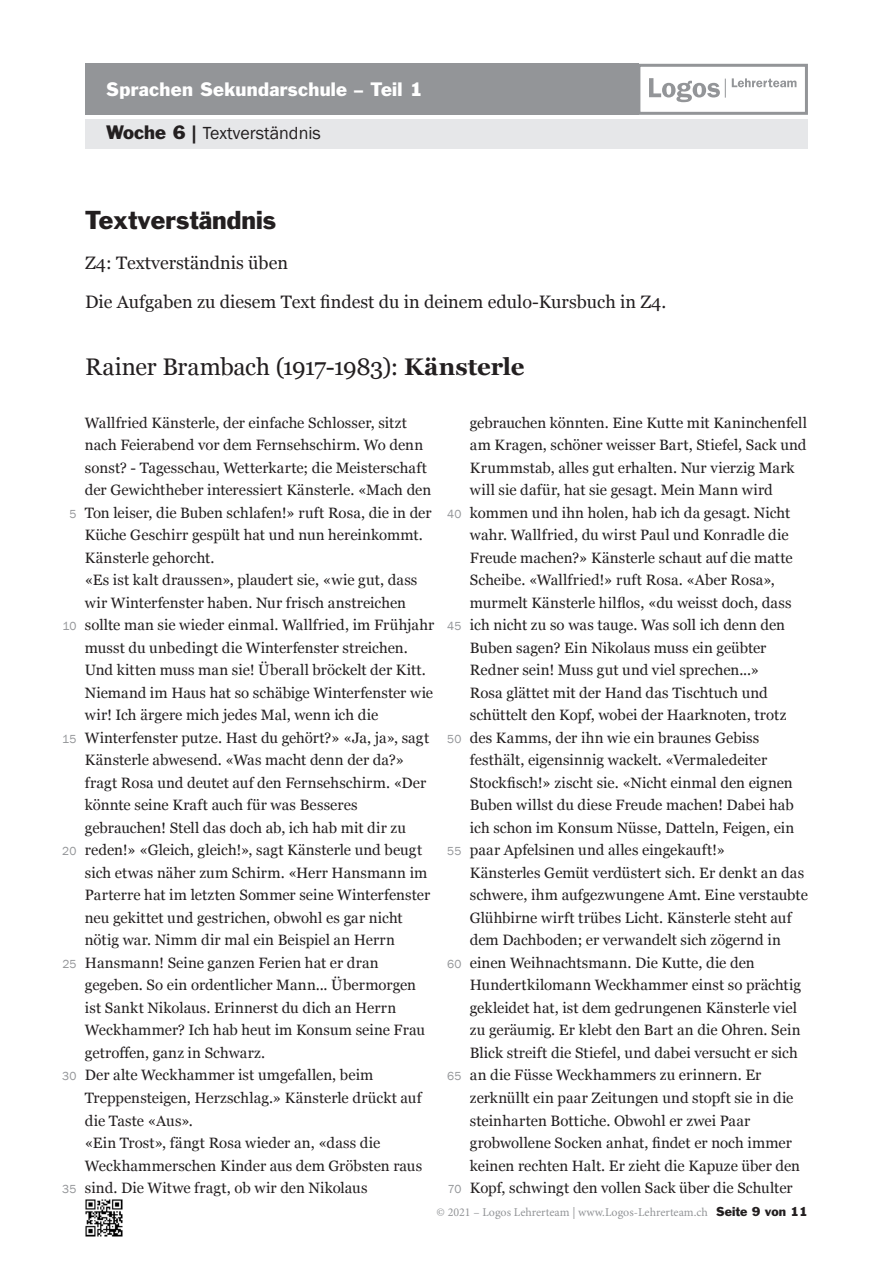
<style>
.page{position:relative;width:893px;height:1263px;background:#fff}
.page>*{position:absolute;margin:0;border:0;box-sizing:border-box;transform-origin:0 0}
.Titel_Lesetext{font:24px "Georgia";letter-spacing:-.015em;color:#231f20}
._2_Thema{font:24px "Franklin Gothic Std";color:#231f20}
.BASTEXT{font:18px "Georgia";color:#231f20}
.t1{font:18px "Franklin Gothic Std";letter-spacing:.015em;color:#fff}
.t2{font:18px "Franklin Gothic";color:#231f20}
.Lesetext{font:15px/22.5px "Georgia";letter-spacing:.005em;color:#231f20}
.t3{font:12px "Minion Pro";color:#939598}
.Zeilennummerierung{font:12px "Franklin Gothic";letter-spacing:.01em;color:#939598}
.s1{font-family:"Franklin Gothic Std"}
.s2{font-weight:700}
.s3{font-family:"Franklin Gothic Std";color:#231f20}
</style>
<div class="page">
<img style="left:85px;top:1199px;width:37px;height:37px">
<div style="left:85px;top:119px;width:723px;height:30px;background:#e6e7e9"></div>
<div style="left:85px;top:64px;width:554px;height:51px;background:#939598"></div>
<svg style="left:649px;top:78px;width:77px;height:24px"></svg>
<svg style="left:732px;top:78px;width:65px;height:9px"></svg>
<div style="left:637px;top:64px;width:171px;height:51px;border:3px solid #939598"></div>
<p class="t1" style="left:106px;top:78px;width:318px">Sprachen Sekundarschule – Teil 1</p>
<p class="t2" style="left:106px;top:122px;width:216px"><span class="s1">Woche 6 |</span> Textverständnis</p>
<p class="_2_Thema" style="left:85px;top:205px;width:193px">Textverständnis</p>
<p class="BASTEXT" style="left:85px;top:250px;width:204px">Z4: Textverständnis üben</p>
<p class="BASTEXT" style="left:85px;top:289px;width:583px">Die Aufgaben zu diesem Text findest du in deinem edulo-Kursbuch in Z4.</p>
<p class="Titel_Lesetext" style="left:85px;top:350px;width:441px">Rainer Brambach (1917-1983): <span class="s2">Känsterle</span></p>
<p class="Zeilennummerierung" style="left:69px;top:506px;width:9px">5</p>
<p class="Zeilennummerierung" style="left:62px;top:619px;width:15px">10</p>
<p class="Zeilennummerierung" style="left:62px;top:731px;width:16px">15</p>
<p class="Zeilennummerierung" style="left:62px;top:844px;width:16px">20</p>
<p class="Zeilennummerierung" style="left:62px;top:956px;width:15px">25</p>
<p class="Zeilennummerierung" style="left:62px;top:1069px;width:16px">30</p>
<p class="Zeilennummerierung" style="left:62px;top:1181px;width:16px">35</p>
<p class="Lesetext" style="left:85px;top:411px;width:351px">Wallfried Känsterle, der einfache Schlosser, sitzt nach Feierabend vor dem Fernsehschirm. Wo denn sonst? - Tagesschau, Wetterkarte; die Meisterschaft der Gewichtheber interessiert Känsterle. «Mach den Ton leiser, die Buben schlafen!» ruft Rosa, die in der Küche Geschirr gespült hat und nun hereinkommt.<br>Känsterle gehorcht.<br>«Es ist kalt draussen», plaudert sie, «wie gut, dass wir Winterfenster haben. Nur frisch anstreichen sollte man sie wieder einmal. Wallfried, im Frühjahr musst du unbedingt die Winterfenster streichen.<br>Und kitten muss man sie! Überall bröckelt der Kitt.<br>Niemand im Haus hat so schäbige Winterfenster wie wir! Ich ärgere mich jedes Mal, wenn ich die Winterfenster putze. Hast du gehört?» «Ja, ja», sagt Känsterle abwesend. «Was macht denn der da?» fragt Rosa und deutet auf den Fernsehschirm. «Der könnte seine Kraft auch für was Besseres gebrauchen! Stell das doch ab, ich hab mit dir zu reden!» «Gleich, gleich!», sagt Känsterle und beugt sich etwas näher zum Schirm. «Herr Hansmann im Parterre hat im letzten Sommer seine Winterfenster neu gekittet und gestrichen, obwohl es gar nicht nötig war. Nimm dir mal ein Beispiel an Herrn Hansmann! Seine ganzen Ferien hat er dran gegeben. So ein ordentlicher Mann... Übermorgen ist Sankt Nikolaus. Erinnerst du dich an Herrn Weckhammer? Ich hab heut im Konsum seine Frau getroffen, ganz in Schwarz.</p>
<p class="Lesetext" style="left:85px;top:1063px;width:339px">Der alte Weckhammer ist umgefallen, beim Treppensteigen, Herzschlag.» Känsterle drückt auf die Taste «Aus».<br>«Ein Trost», fängt Rosa wieder an, «dass die Weckhammerschen Kinder aus dem Gröbsten raus sind. Die Witwe fragt, ob wir den Nikolaus</p>
<p class="Zeilennummerierung" style="left:447px;top:506px;width:16px">40</p>
<p class="Zeilennummerierung" style="left:447px;top:619px;width:16px">45</p>
<p class="Zeilennummerierung" style="left:447px;top:731px;width:16px">50</p>
<p class="Zeilennummerierung" style="left:447px;top:844px;width:16px">55</p>
<p class="Zeilennummerierung" style="left:447px;top:956px;width:16px">60</p>
<p class="Zeilennummerierung" style="left:447px;top:1069px;width:16px">65</p>
<p class="Zeilennummerierung" style="left:448px;top:1181px;width:15px">70</p>
<p class="Lesetext" style="left:470px;top:411px;width:339px">gebrauchen könnten. Eine Kutte mit Kaninchenfell am Kragen, schöner weisser Bart, Stiefel, Sack und Krummstab, alles gut erhalten. Nur vierzig Mark will sie dafür, hat sie gesagt. Mein Mann wird kommen und ihn holen, hab ich da gesagt. Nicht wahr. Wallfried, du wirst Paul und Konradle die Freude machen?» Känsterle schaut auf die matte Scheibe. «Wallfried!» ruft Rosa. «Aber Rosa», murmelt Känsterle hilflos, «du weisst doch, dass ich nicht zu so was tauge. Was soll ich denn den Buben sagen? Ein Nikolaus muss ein geübter Redner sein! Muss gut und viel sprechen...»<br>Rosa glättet mit der Hand das Tischtuch und schüttelt den Kopf, wobei der Haarknoten, trotz des Kamms, der ihn wie ein braunes Gebiss festhält, eigensinnig wackelt. «Vermaledeiter Stockfisch!» zischt sie. «Nicht einmal den eignen Buben willst du diese Freude machen! Dabei hab ich schon im Konsum Nüsse, Datteln, Feigen, ein paar Apfelsinen und alles eingekauft!»</p>
<p class="Lesetext" style="left:470px;top:861px;width:340px">Känsterles Gemüt verdüstert sich. Er denkt an das schwere, ihm aufgezwungene Amt. Eine verstaubte Glühbirne wirft trübes Licht. Känsterle steht auf dem Dachboden; er verwandelt sich zögernd in einen Weihnachtsmann. Die Kutte, die den Hundertkilomann Weckhammer einst so prächtig gekleidet hat, ist dem gedrungenen Känsterle viel zu geräumig. Er klebt den Bart an die Ohren. Sein Blick streift die Stiefel, und dabei versucht er sich an die Füsse Weckhammers zu erinnern. Er zerknüllt ein paar Zeitungen und stopft sie in die steinharten Bottiche. Obwohl er zwei Paar grobwollene Socken anhat, findet er noch immer keinen rechten Halt. Er zieht die Kapuze über den Kopf, schwingt den vollen Sack über die Schulter</p>
<p class="t3" style="left:437px;top:1203px;width:373px">© 2021 – Logos Lehrerteam | www.Logos-Lehrerteam.ch <span class="s3">Seite 9 von 11</span></p>
</div>
